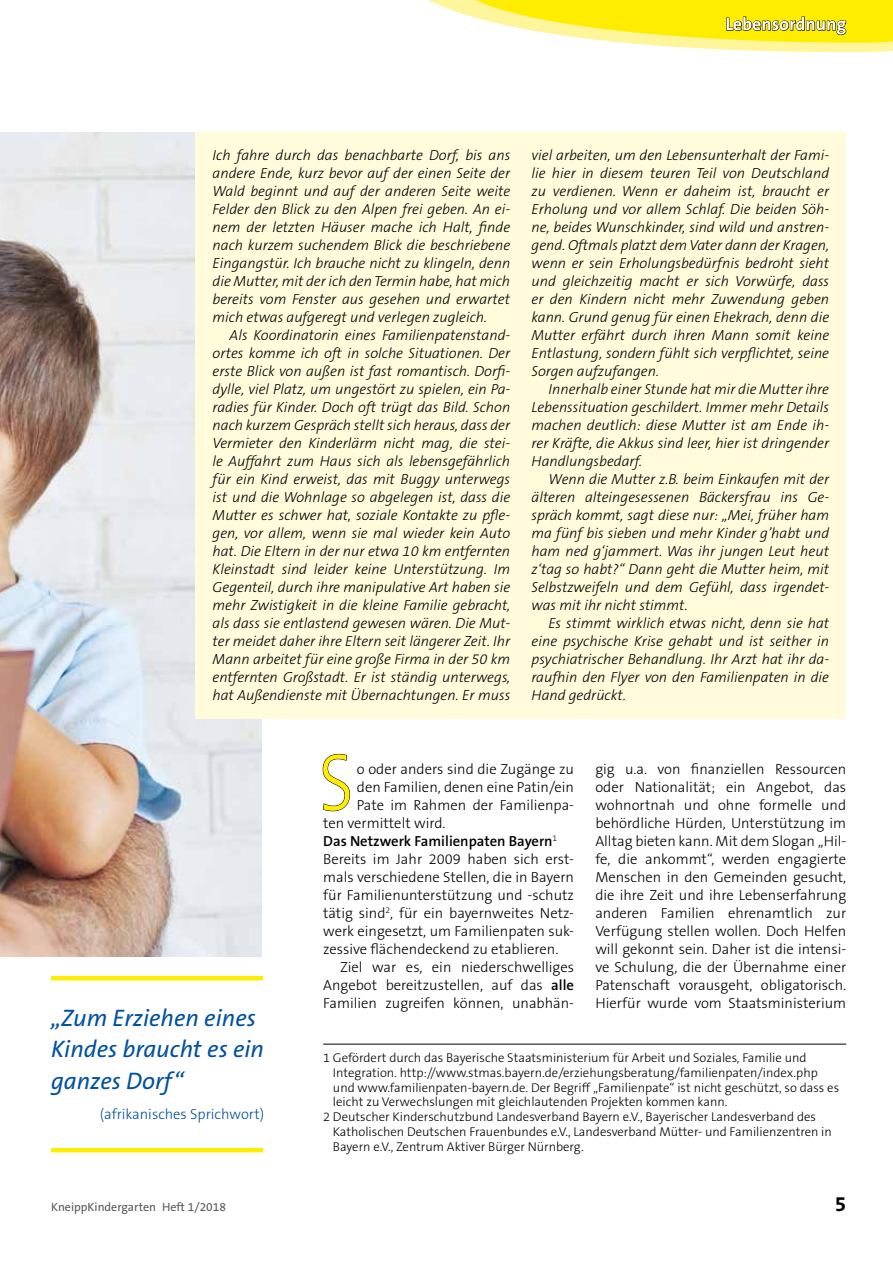
<style>
.page{position:relative;width:893px;height:1263px;background:#fff}
.page>*{position:absolute;margin:0;border:0;box-sizing:border-box;transform-origin:0 0}
.t1{font:300 81.6px "The Sans B3";color:#ffed00;scale:.83 1}
.t2{font:italic 24px/31.5px "The Sans B5 Plain";color:#00519e}
.t3{font:700 21px "The Sans B7";color:#000}
.t4{font:700 18px "The Sans B7";color:#fff}
.t5{font:italic 300 14.7px/18px "The Sans B3";color:#000;text-align:justify}
.t6{font:300 14.7px/18px "The Sans B3";color:#000;text-align:justify}
.t7{font:600 14.7px "The Sans B6";color:#000}
.t8{font:300 14.7px "The Sans B3";color:#00519e}
.t9{font:300 12.75px "The Sans B3";color:#000}
.t10{font:12px "The Sans B5 Plain";color:#58585a}
.s1{font-family:"The Sans B6";font-weight:600}
</style>
<div class="page">
<svg style="left:428px;top:0;width:465px;height:52px"></svg>
<svg style="left:322px;top:754px;width:28px;height:57px"></svg>
<img style="left:0;top:132px;width:261px;height:824px">
<div style="left:196px;top:132px;width:650px;height:587px;background:#fffbdb"></div>
<hr style="left:51px;top:976px;width:212px;height:4px;background:#ffed00">
<hr style="left:51px;top:1148px;width:212px;height:4px;background:#ffed00">
<hr style="left:323px;top:1044px;width:523px;height:1px;background:#000">
<p class="t4" style="left:725px;top:14px;width:122px">Lebensordnung</p>
<p class="t5" style="left:213px;top:147px;width:299px">Ich fahre durch das benachbarte Dorf, bis ans andere Ende, kurz bevor auf der einen Seite der Wald beginnt und auf der anderen Seite weite Felder den Blick zu den Alpen frei geben. An ei&shy;nem der letzten Häuser mache ich Halt, finde nach kurzem suchendem Blick die beschriebene Eingangstür. Ich brauche nicht zu klingeln, denn die Mutter, mit der ich den Termin habe, hat mich bereits vom Fenster aus gesehen und erwartet mich etwas aufgeregt und verlegen zugleich.</p>
<p class="t5" style="left:213px;top:327px;width:299px;text-indent:17px">Als Koordinatorin eines Familienpatenstand&shy;ortes komme ich oft in solche Situationen. Der erste Blick von außen ist fast romantisch. Dorfi&shy;dylle, viel Platz, um ungestört zu spielen, ein Pa&shy;radies für Kinder. Doch oft trügt das Bild. Schon nach kurzem Gespräch stellt sich heraus, dass der Vermieter den Kinderlärm nicht mag, die stei&shy;le Auffahrt zum Haus sich als lebensgefährlich für ein Kind erweist, das mit Buggy unterwegs ist und die Wohnlage so abgelegen ist, dass die Mutter es schwer hat, soziale Kontakte zu pfle&shy;gen, vor allem, wenn sie mal wieder kein Auto hat. Die Eltern in der nur etwa 10 km entfernten Kleinstadt sind leider keine Unterstützung. Im Gegenteil, durch ihre manipulative Art haben sie mehr Zwistigkeit in die kleine Familie gebracht, als dass sie entlastend gewesen wären. Die Mut&shy;ter meidet daher ihre Eltern seit längerer Zeit. Ihr Mann arbeitet für eine große Firma in der 50 km entfernten Großstadt. Er ist ständig unterwegs, hat Außendienste mit Übernachtungen. Er muss</p>
<p class="t5" style="left:531px;top:147px;width:299px">viel arbeiten, um den Lebensunterhalt der Fami&shy;lie hier in diesem teuren Teil von Deutschland zu verdienen. Wenn er daheim ist, braucht er Erholung und vor allem Schlaf. Die beiden Söh&shy;ne, beides Wunschkinder, sind wild und anstren&shy;gend. Oftmals platzt dem Vater dann der Kragen, wenn er sein Erholungsbedürfnis bedroht sieht und gleichzeitig macht er sich Vorwürfe, dass er den Kindern nicht mehr Zuwendung geben kann. Grund genug für einen Ehekrach, denn die Mutter erfährt durch ihren Mann somit keine Entlastung, sondern fühlt sich verpflichtet, seine Sorgen aufzufangen.</p>
<p class="t5" style="left:531px;top:381px;width:299px;text-indent:17px">Innerhalb einer Stunde hat mir die Mutter ihre Lebenssituation geschildert. Immer mehr Details machen deutlich: diese Mutter ist am Ende ih&shy;rer Kräfte, die Akkus sind leer, hier ist dringender Handlungsbedarf.</p>
<p class="t5" style="left:531px;top:471px;width:299px;text-indent:17px">Wenn die Mutter z.B. beim Einkaufen mit der älteren alteingesessenen Bäckersfrau ins Ge&shy;spräch kommt, sagt diese nur: „Mei, früher ham ma fünf bis sieben und mehr Kinder g’habt und ham ned g‘jammert. Was ihr jungen Leut heut z‘tag so habt?“ Dann geht die Mutter heim, mit Selbstzweifeln und dem Gefühl, dass irgendet&shy;was mit ihr nicht stimmt.</p>
<p class="t5" style="left:531px;top:615px;width:299px;text-indent:17px">Es stimmt wirklich etwas nicht, denn sie hat eine psychische Krise gehabt und ist seither in psychiatrischer Behandlung. Ihr Arzt hat ihr da&shy;raufhin den Flyer von den Familienpaten in die Hand gedrückt.</p>
<h2 class="t2" style="left:51px;top:1002px;width:215px">„Zum Erziehen eines<br>Kindes braucht es ein ganzes Dorf“</h2>
<p class="t8" style="left:100px;top:1106px;width:166px">(afrikanisches Sprichwort)</p>
<h1 class="t1" style="left:319px;top:739px;width:43px">S</h1>
<p class="t6" style="left:357px;top:760px;width:219px">o oder anders sind die Zugänge zu</p>
<p class="t6" style="left:357px;top:778px;width:219px">den Familien, denen eine Patin/ein</p>
<p class="t6" style="left:357px;top:796px;width:219px">Pate im Rahmen der Familienpa-</p>
<p class="t6" style="left:323px;top:814px;width:124px">ten vermittelt wird.</p>
<p class="t7" style="left:323px;top:833px;width:236px">Das Netzwerk Familienpaten Bayern<sup>1</sup></p>
<p class="t6" style="left:323px;top:850px;width:252px">Bereits im Jahr 2009 haben sich erst&shy;mals verschiedene Stellen, die in Bayern für Familienunterstützung und -schutz tätig sind<sup>2</sup>, für ein bayernweites Netz&shy;werk eingesetzt, um Familienpaten suk&shy;zessive flächendeckend zu etablieren.</p>
<p class="t6" style="left:323px;top:958px;width:252px;text-indent:17px">Ziel war es, ein niederschwelliges Angebot bereitzustellen, auf das <span class="s1">alle </span>Familien zugreifen können, unabhän-</p>
<p class="t6" style="left:595px;top:760px;width:252px">gig u.a. von finanziellen Ressourcen oder Nationalität; ein Angebot, das wohnortnah und ohne formelle und behördliche Hürden, Unterstützung im Alltag bieten kann. Mit dem Slogan „Hil&shy;fe, die ankommt“, werden engagierte Menschen in den Gemeinden gesucht, die ihre Zeit und ihre Lebenserfahrung anderen Familien ehrenamtlich zur Verfügung stellen wollen. Doch Helfen will gekonnt sein. Daher ist die intensi&shy;ve Schulung, die der Übernahme einer Patenschaft vorausgeht, obligatorisch.<br>Hierfür wurde vom Staatsministerium</p>
<p class="t9" style="left:323px;top:1050px;width:485px">1 Gefördert durch das Bayerische Staatsministerium für Arbeit und Soziales, Familie und</p>
<p class="t9" style="left:333px;top:1065px;width:486px">Integration. http://www.stmas.bayern.de/erziehungsberatung/familienpaten/index.php</p>
<p class="t9" style="left:333px;top:1080px;width:508px">und www.familienpaten-bayern.de. Der Begriff „Familienpate“ ist nicht geschützt, so dass es</p>
<p class="t9" style="left:333px;top:1095px;width:396px">leicht zu Verwechslungen mit gleichlautenden Projekten kommen kann.</p>
<p class="t9" style="left:323px;top:1110px;width:494px">2 Deutscher Kinderschutzbund Landesverband Bayern e.V., Bayerischer Landesverband des</p>
<p class="t9" style="left:333px;top:1125px;width:500px">Katholischen Deutschen Frauenbundes e.V., Landesverband Mütter- und Familienzentren in</p>
<p class="t9" style="left:333px;top:1140px;width:252px">Bayern e.V., Zentrum Aktiver Bürger Nürnberg.</p>
<p class="t10" style="left:51px;top:1200px;width:177px">KneippKindergarten Heft 1/2018</p>
<h3 class="t3" style="left:835px;top:1192px;width:13px">5</h3>
</div>
